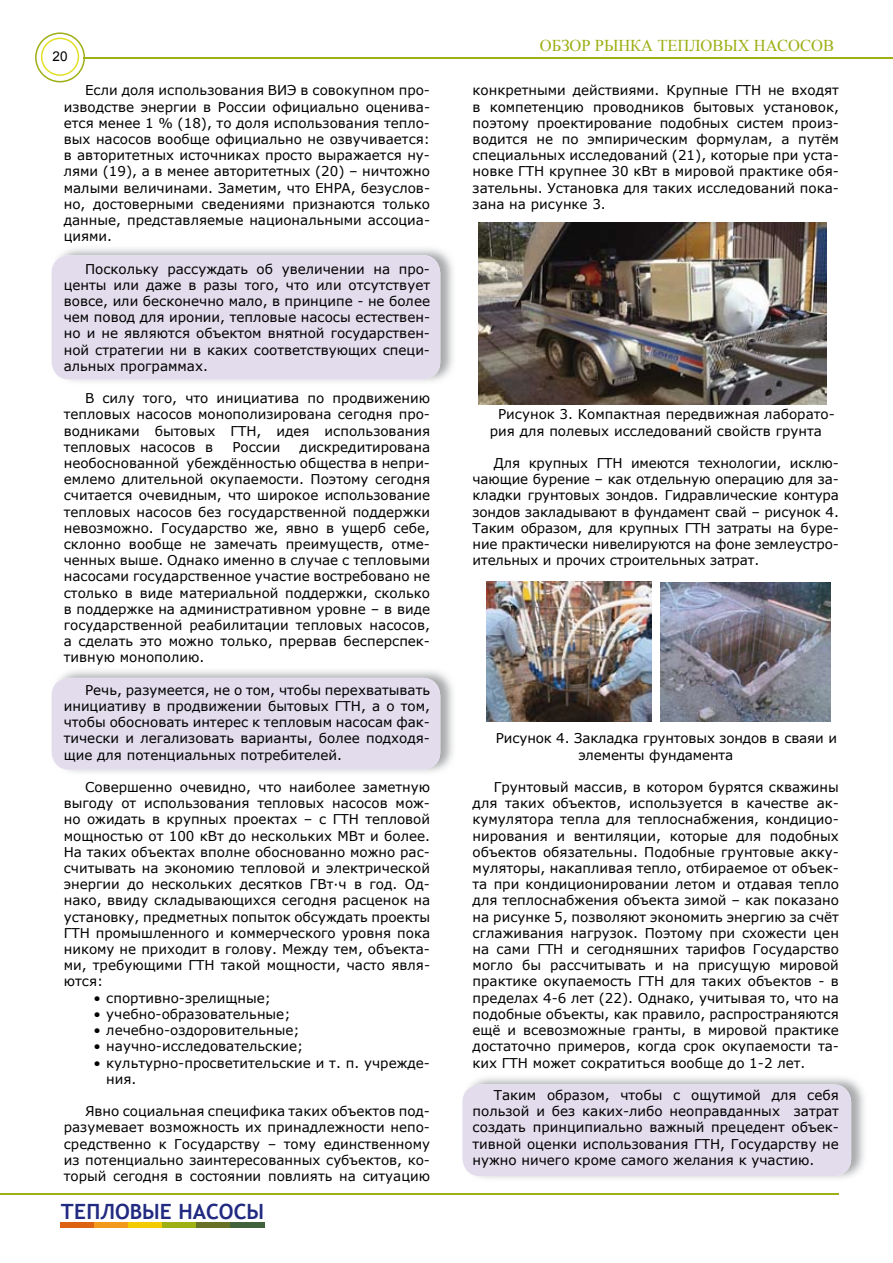
<style>
.page{position:relative;width:893px;height:1263px;background:#fff}
.page>*{position:absolute;margin:0;border:0;box-sizing:border-box;transform-origin:0 0}
.t1{font:700 21px "Trebuchet MS";color:#212a81}
.t2{font:16.5px "Times New Roman";color:#9daf13}
.t3{font:13.5px/16.2px "Verdana";color:#000;text-align:justify}
.t4{font:13.5px "Arial";color:#000}
</style>
<div class="page">
<div style="left:60px;top:1222px;width:34px;height:6px;background:#dd6212"></div>
<div style="left:94px;top:1222px;width:34px;height:6px;background:#f3991b"></div>
<div style="left:128px;top:1222px;width:34px;height:6px;background:#f2cb00"></div>
<div style="left:162px;top:1222px;width:35px;height:6px;background:#9eb013"></div>
<div style="left:197px;top:1222px;width:34px;height:6px;background:#677225"></div>
<div style="left:231px;top:1222px;width:34px;height:6px;background:#40613c"></div>
<hr style="left:0;top:1193px;width:839px;height:2px;background:#9daf13">
<hr style="left:84px;top:57px;width:809px;height:1px;background:#9daf13">
<svg style="left:35px;top:32px;width:50px;height:50px"></svg>
<img style="left:472px;top:1077px;width:392px;height:102px">
<div style="left:462px;top:1084px;width:389px;height:92px;background:#e2dcec"></div>
<img style="left:61px;top:248px;width:392px;height:134px">
<div style="left:52px;top:255px;width:388px;height:124px;background:#e2dcec"></div>
<img style="left:60px;top:670px;width:393px;height:103px">
<div style="left:52px;top:678px;width:388px;height:92px;background:#e2dcec"></div>
<img style="left:478px;top:223px;width:348px;height:181px">
<img style="left:487px;top:582px;width:164px;height:139px">
<img style="left:660px;top:583px;width:170px;height:138px">
<p class="t4" style="left:53px;top:47px;width:17px">20</p>
<p class="t3" style="left:64px;top:82px;width:368px;text-indent:21px">Если доля использования ВИЭ в совокупном про&shy;изводстве энергии в России официально оценива&shy;ется менее 1 % (18), то доля использования тепло&shy;вых насосов вообще официально не озвучивается: в авторитетных источниках просто выражается ну&shy;лями (19), а в менее авторитетных (20) – ничтожно малыми величинами. Заметим, что EHPA, безуслов&shy;но, достоверными сведениями признаются только данные, представляемые национальными ассоциа&shy;циями.</p>
<p class="t3" style="left:64px;top:260px;width:368px;text-indent:21px">Поскольку рассуждать об увеличении на про&shy;центы или даже в разы того, что или отсутствует вовсе, или бесконечно мало, в принципе - не более чем повод для иронии, тепловые насосы естествен&shy;но и не являются объектом внятной государствен&shy;ной стратегии ни в каких соответствующих специ&shy;альных программах.</p>
<p class="t3" style="left:64px;top:390px;width:368px;text-indent:21px">В силу того, что инициатива по продвижению тепловых насосов монополизирована сегодня про&shy;водниками бытовых ГТН, идея использования тепловых насосов в</p>
<p class="t3" style="left:232px;top:439px;width:50px">России</p>
<p class="t3" style="left:64px;top:439px;width:368px;text-indent:236px">дискредитирована необоснованной убеждённостью общества в непри&shy;емлемо длительной окупаемости. Поэтому сегодня считается очевидным, что широкое использование тепловых насосов без государственной поддержки невозможно. Государство же, явно в ущерб себе, склонно вообще не замечать преимуществ, отме&shy;ченных выше. Однако именно в случае с тепловыми насосами государственное участие востребовано не столько в виде материальной поддержки, сколько в поддержке на административном уровне – в виде государственной реабилитации тепловых насосов, а сделать это можно только, прервав бесперспек&shy;тивную монополию.</p>
<p class="t3" style="left:64px;top:682px;width:368px;text-indent:21px">Речь, разумеется, не о том, чтобы перехватывать инициативу в продвижении бытовых ГТН, а о том, чтобы обосновать интерес к тепловым насосам фак&shy;тически и легализовать варианты, более подходя&shy;щие для потенциальных потребителей.</p>
<p class="t3" style="left:64px;top:779px;width:368px;text-indent:21px">Совершенно очевидно, что наиболее заметную выгоду от использования тепловых насосов мож&shy;но ожидать в крупных проектах – с ГТН тепловой мощностью от 100 кВт до нескольких МВт и более.<br>На таких объектах вполне обоснованно можно рас&shy;считывать на экономию тепловой и электрической энергии до нескольких десятков ГВт∙ч в год. Од&shy;нако, ввиду складывающихся сегодня расценок на установку, предметных попыток обсуждать проекты ГТН промышленного и коммерческого уровня пока никому не приходит в голову. Между тем, объекта&shy;ми, требующими ГТН такой мощности, часто явля&shy;ются:</p>
<p class="t3" style="left:94px;top:989px;width:179px">• спортивно-зрелищные;</p>
<p class="t3" style="left:94px;top:1006px;width:198px">• учебно-образовательные;</p>
<p class="t3" style="left:94px;top:1022px;width:208px">• лечебно-оздоровительные;</p>
<p class="t3" style="left:94px;top:1038px;width:211px">• научно-исследовательские;</p>
<p class="t3" style="left:106px;top:1054px;width:325px;text-indent:-13px">• культурно-просветительские и т. п. учрежде&shy;ния.</p>
<p class="t3" style="left:64px;top:1103px;width:368px;text-indent:21px">Явно социальная специфика таких объектов под&shy;разумевает возможность их принадлежности непо&shy;средственно к Государству – тому единственному из потенциально заинтересованных субъектов, ко&shy;торый сегодня в состоянии повлиять на ситуацию</p>
<h1 class="t1" style="left:61px;top:1198px;width:205px">ТЕПЛОВЫЕ НАСОСЫ</h1>
<p class="t2" style="left:540px;top:34px;width:296px">ОБЗОР РЫНКА ТЕПЛОВЫХ НАСОСОВ</p>
<p class="t3" style="left:473px;top:82px;width:368px">конкретными действиями. Крупные ГТН не входят в компетенцию проводников бытовых установок, поэтому проектирование подобных систем произ&shy;водится не по эмпирическим формулам, а путём специальных исследований (21), которые при уста&shy;новке ГТН крупнее 30 кВт в мировой практике обя&shy;зательны. Установка для таких исследований пока&shy;зана на рисунке 3.</p>
<p class="t3" style="left:490px;top:406px;width:347px;text-indent:8px">Рисунок 3. Компактная передвижная лаборато&shy;рия для полевых исследований свойств грунта</p>
<p class="t3" style="left:473px;top:455px;width:368px;text-indent:21px">Для крупных ГТН имеются технологии, исклю&shy;чающие бурение – как отдельную операцию для за&shy;кладки грунтовых зондов. Гидравлические контура зондов закладывают в фундамент свай – рисунок 4.<br>Таким образом, для крупных ГТН затраты на буре&shy;ние практически нивелируются на фоне землеустро&shy;ительных и прочих строительных затрат.</p>
<p class="t3" style="left:578px;top:730px;width:260px;text-indent:-82px">Рисунок 4. Закладка грунтовых зондов в сваяи и элементы фундамента</p>
<p class="t3" style="left:473px;top:779px;width:368px;text-indent:21px">Грунтовый массив, в котором бурятся скважины для таких объектов, используется в качестве ак&shy;кумулятора тепла для теплоснабжения, кондицио&shy;нирования и вентиляции, которые для подобных объектов обязательны. Подобные грунтовые акку&shy;муляторы, накапливая тепло, отбираемое от объек&shy;та при кондиционировании летом и отдавая тепло для теплоснабжения объекта зимой – как показано на рисунке 5, позволяют экономить энергию за счёт сглаживания нагрузок. Поэтому при схожести цен на сами ГТН и сегодняшних тарифов Государство могло бы рассчитывать и на присущую мировой практике окупаемость ГТН для таких объектов - в пределах 4-6 лет (22). Однако, учитывая то, что на подобные объекты, как правило, распространяются ещё и всевозможные гранты, в мировой практике достаточно примеров, когда срок окупаемости та&shy;ких ГТН может сократиться вообще до 1-2 лет.</p>
<p class="t3" style="left:473px;top:1087px;width:368px;text-indent:21px">Таким образом, чтобы с ощутимой для себя пользой и без каких-либо неоправданных затрат создать принципиально важный прецедент объек&shy;тивной оценки использования ГТН, Государству не нужно ничего кроме самого желания к участию.</p>
</div>
